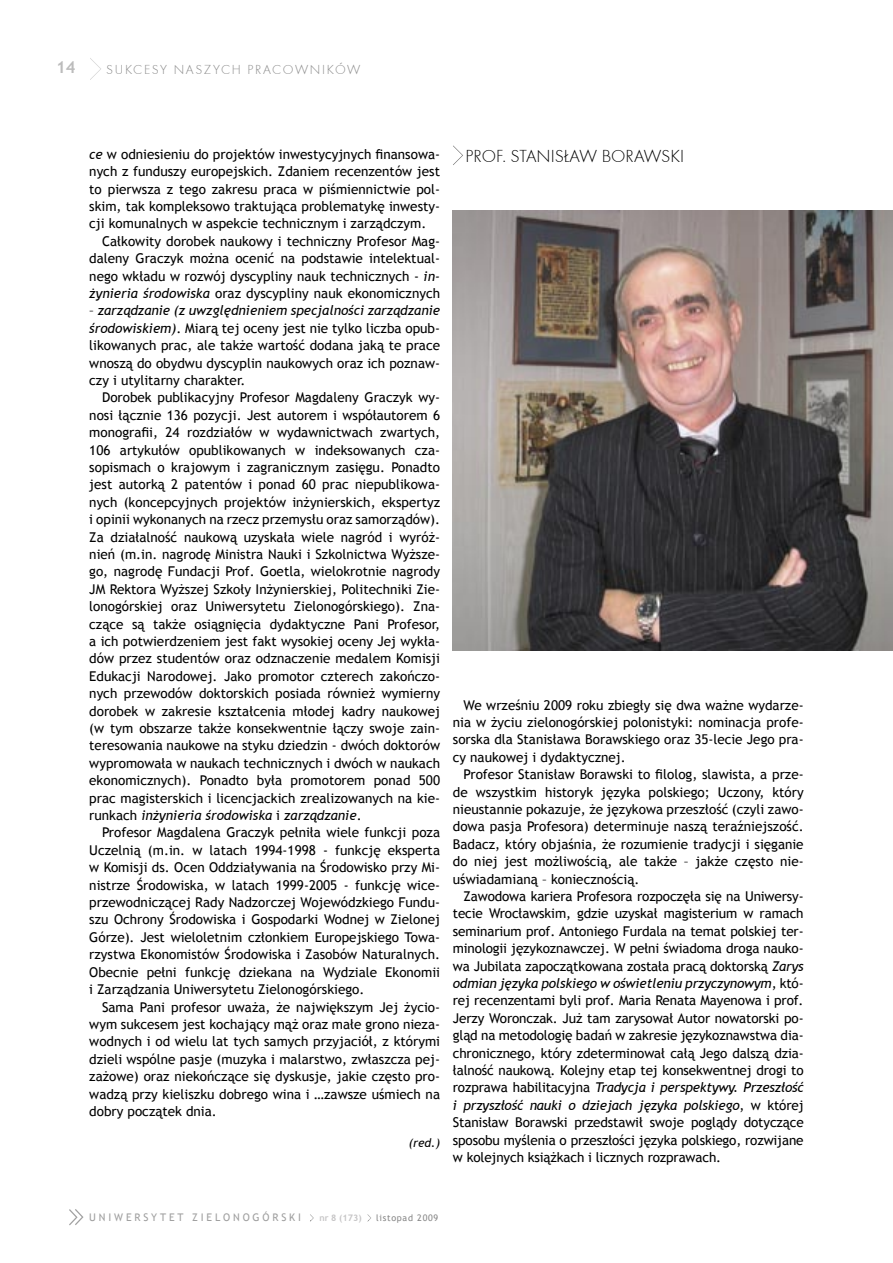
<style>
.page{position:relative;width:893px;height:1263px;background:#fff}
.page>*{position:absolute;margin:0;border:0;box-sizing:border-box;transform-origin:0 0}
.t1{font:18px "Futura TEE Ligh";color:#000}
.t2{font:700 16.5px "Trebuchet MS";color:#bcbcbc}
.t3{font:13.5px/17.4px "Trebuchet MS";color:#000;text-align:justify}
.t4{font:13.5px "Futura TEE Ligh";letter-spacing:.12em;color:#888}
.t5{font:italic 12px "Trebuchet MS";color:#000}
.t6{font:10.5px "Trebuchet MS";letter-spacing:.27em;color:#9f9f9f}
.t7{font:9px "Trebuchet MS";letter-spacing:.08em;color:#888}
.t8{font:700 9px "Trebuchet MS";color:#c6c5c6}
.s1{font-style:italic}
</style>
<div class="page">
<svg style="left:90px;top:58px;width:11px;height:22px"></svg>
<svg style="left:310px;top:1214px;width:4px;height:8px"></svg>
<svg style="left:69px;top:1209px;width:15px;height:16px"></svg>
<img style="left:453px;top:210px;width:440px;height:441px">
<svg style="left:453px;top:146px;width:10px;height:19px"></svg>
<p class="t2" style="left:56px;top:57px;width:21px">14</p>
<p class="t4" style="left:106px;top:61px;width:256px">SUKCESY NASZYCH PRACOWNIKÓW</p>
<p class="t3" style="left:89px;top:145px;width:352px"><span class="s1">ce</span> w odniesieniu do projektów inwestycyjnych finansowa&shy;nych z funduszy europejskich. Zdaniem recenzentów jest to pierwsza z tego zakresu praca w piśmiennictwie pol&shy;skim, tak kompleksowo traktująca problematykę inwesty&shy;cji komunalnych w aspekcie technicznym i zarządczym.</p>
<p class="t3" style="left:89px;top:232px;width:352px;text-indent:13px">Całkowity dorobek naukowy i techniczny Profesor Mag&shy;daleny Graczyk można ocenić na podstawie intelektual&shy;nego wkładu w rozwój dyscypliny nauk technicznych - <span class="s1">in&shy;żynieria środowiska</span> oraz dyscypliny nauk ekonomicznych</p>
<p class="t3" style="left:89px;top:302px;width:352px">– <span class="s1">zarządzanie (z uwzględnieniem specjalności zarządzanie środowiskiem)</span>. Miarą tej oceny jest nie tylko liczba opub&shy;likowanych prac, ale także wartość dodana jaką te prace wnoszą do obydwu dyscyplin naukowych oraz ich poznaw&shy;czy i utylitarny charakter.</p>
<p class="t3" style="left:89px;top:389px;width:352px;text-indent:13px">Dorobek publikacyjny Profesor Magdaleny Graczyk wy&shy;nosi łącznie 136 pozycji. Jest autorem i współautorem 6 monografii, 24 rozdziałów w wydawnictwach zwartych, 106 artykułów opublikowanych w indeksowanych cza&shy;sopismach o krajowym i zagranicznym zasięgu. Ponadto jest autorką 2 patentów i ponad 60 prac niepublikowa&shy;nych (koncepcyjnych projektów inżynierskich, ekspertyz i opinii wykonanych na rzecz przemysłu oraz samorządów).<br>Za działalność naukową uzyskała wiele nagród i wyróż&shy;nień (m.in. nagrodę Ministra Nauki i Szkolnictwa Wyższe&shy;go, nagrodę Fundacji Prof. Goetla, wielokrotnie nagrody JM Rektora Wyższej Szkoły Inżynierskiej, Politechniki Zie&shy;lonogórskiej oraz Uniwersytetu Zielonogórskiego). Zna&shy;czące są także osiągnięcia dydaktyczne Pani Profesor, a ich potwierdzeniem jest fakt wysokiej oceny Jej wykła&shy;dów przez studentów oraz odznaczenie medalem Komisji Edukacji Narodowej. Jako promotor czterech zakończo&shy;nych przewodów doktorskich posiada również wymierny dorobek w zakresie kształcenia młodej kadry naukowej (w tym obszarze także konsekwentnie łączy swoje zain&shy;teresowania naukowe na styku dziedzin - dwóch doktorów wypromowała w naukach technicznych i dwóch w naukach ekonomicznych). Ponadto była promotorem ponad 500 prac magisterskich i licencjackich zrealizowanych na kie&shy;runkach <span class="s1">inżynieria środowiska</span> i <span class="s1">zarządzanie</span>.</p>
<p class="t3" style="left:89px;top:824px;width:352px;text-indent:13px">Profesor Magdalena Graczyk pełniła wiele funkcji poza Uczelnią (m.in. w latach 1994-1998 - funkcję eksperta w Komisji ds. Ocen Oddziaływania na Środowisko przy Mi&shy;nistrze Środowiska, w latach 1999-2005 - funkcję wice&shy;przewodniczącej Rady Nadzorczej Wojewódzkiego Fundu&shy;szu Ochrony Środowiska i Gospodarki Wodnej w Zielonej Górze). Jest wieloletnim członkiem Europejskiego Towa&shy;rzystwa Ekonomistów Środowiska i Zasobów Naturalnych.<br>Obecnie pełni funkcję dziekana na Wydziale Ekonomii i Zarządzania Uniwersytetu Zielonogórskiego.</p>
<p class="t3" style="left:89px;top:998px;width:352px;text-indent:13px">Sama Pani profesor uważa, że największym Jej życio&shy;wym sukcesem jest kochający mąż oraz małe grono nieza&shy;wodnych i od wielu lat tych samych przyjaciół, z którymi dzieli wspólne pasje (muzyka i malarstwo, zwłaszcza pej&shy;zażowe) oraz niekończące się dyskusje, jakie często pro&shy;wadzą przy kieliszku dobrego wina i …zawsze uśmiech na dobry początek dnia.</p>
<p class="t5" style="left:409px;top:1135px;width:33px">(red.)</p>
<h1 class="t1" style="left:466px;top:146px;width:220px">PROF. STANIS£AW BORAWSKI</h1>
<p class="t3" style="left:453px;top:696px;width:352px;text-indent:11px">We wrześniu 2009 roku zbiegły się dwa ważne wydarze&shy;nia w życiu zielonogórskiej polonistyki: nominacja profe&shy;sorska dla Stanisława Borawskiego oraz 35-lecie Jego pra&shy;cy naukowej i dydaktycznej.</p>
<p class="t3" style="left:453px;top:766px;width:352px;text-indent:11px">Profesor Stanisław Borawski to filolog, slawista, a prze&shy;de wszystkim historyk języka polskiego; Uczony, który nieustannie pokazuje, że językowa przeszłość (czyli zawo&shy;dowa pasja Profesora) determinuje naszą teraźniejszość.<br>Badacz, który objaśnia, że rozumienie tradycji i sięganie do niej jest możliwością, ale także – jakże często nie&shy;uświadamianą – koniecznością.</p>
<p class="t3" style="left:453px;top:888px;width:352px;text-indent:11px">Zawodowa kariera Profesora rozpoczęła się na Uniwersy&shy;tecie Wrocławskim, gdzie uzyskał magisterium w ramach seminarium prof. Antoniego Furdala na temat polskiej ter&shy;minologii językoznawczej. W pełni świadoma droga nauko&shy;wa Jubilata zapoczątkowana została pracą doktorską <span class="s1">Zarys odmian języka polskiego w oświetleniu przyczynowym</span>, któ&shy;rej recenzentami byli prof. Maria Renata Mayenowa i prof.<br>Jerzy Woronczak. Już tam zarysował Autor nowatorski po&shy;gląd na metodologię badań w zakresie językoznawstwa dia&shy;chronicznego, który zdeterminował całą Jego dalszą dzia&shy;łalność naukową. Kolejny etap tej konsekwentnej drogi to rozprawa habilitacyjna <span class="s1">Tradycja i perspektywy. Przeszłość i przyszłość nauki o dziejach języka polskiego</span>, w której Stanisław Borawski przedstawił swoje poglądy dotyczące sposobu myślenia o przeszłości języka polskiego, rozwijane w kolejnych książkach i licznych rozprawach.</p>
<p class="t6" style="left:89px;top:1211px;width:213px">UNIWERSYTET ZIELONOGÓRSKI</p>
<p class="t8" style="left:319px;top:1212px;width:44px">nr 8 (173)</p>
<p class="t7" style="left:376px;top:1212px;width:64px">listopad 2009</p>
</div>
